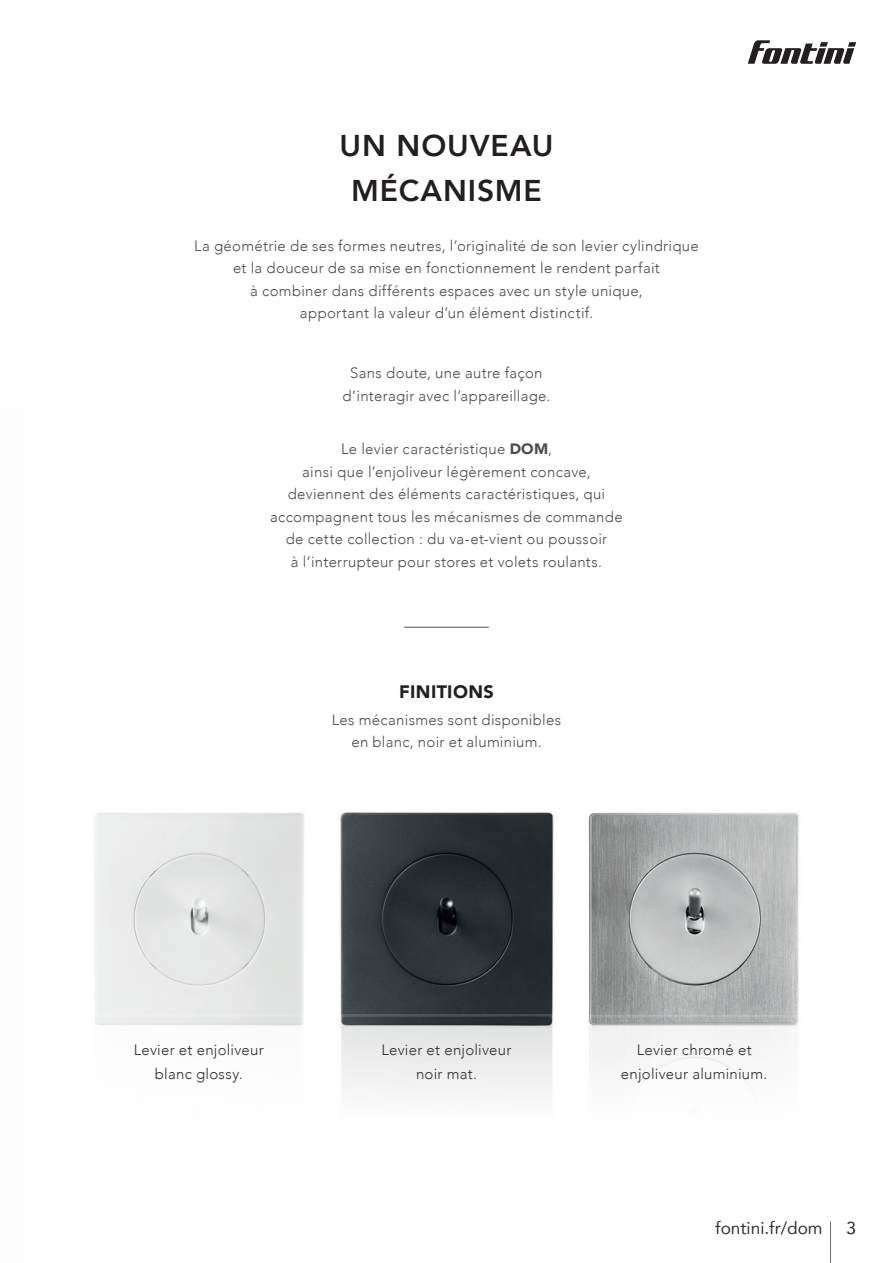
<style>
.page{position:relative;width:893px;height:1263px;background:#fff}
.page>*{position:absolute;margin:0;border:0;box-sizing:border-box;transform-origin:0 0}
.t1{font:800 30px "Avenir";letter-spacing:.03em;color:#231f20}
.t2{font:900 18px "Avenir";letter-spacing:.02em;color:#231f20}
.t3{font:17.25px "Avenir";color:#312f30}
.t4{font:17.25px "Avenir";color:#231f20}
.t5{font:300 15px/22.5px "Avenir";letter-spacing:.02em;color:#4b4c4d;text-align:center}
.t6{font:300 15px "Avenir";letter-spacing:.02em;color:#312f30}
.s1{font-weight:900}
</style>
<div class="page">
<svg style="left:748px;top:40px;width:108px;height:24px"></svg>
<hr style="left:830px;top:1221px;width:1px;height:42px;background:#6c6d70">
<img style="left:588px;top:812px;width:211px;height:203px">
<img style="left:95px;top:813px;width:209px;height:202px">
<img style="left:340px;top:812px;width:214px;height:203px">
<img style="left:588px;top:1015px;width:211px;height:72px">
<img style="left:340px;top:1015px;width:213px;height:80px">
<hr style="left:404px;top:627px;width:85px;height:1px;background:#3b546d">
<p class="t1" style="left:340px;top:123px;width:215px">UN NOUVEAU</p>
<p class="t1" style="left:351px;top:168px;width:192px">MÉCANISME</p>
<p class="t5" style="left:194px;top:234px;width:506px">La géométrie de ses formes neutres, l’originalité de son levier cylindrique et la douceur de sa mise en fonctionnement le rendent parfait<br>à combiner dans différents espaces avec un style unique,<br>apportant la valeur d’un élément distinctif.</p>
<p class="t5" style="left:350px;top:362px;width:194px">Sans doute, une autre façon</p>
<p class="t5" style="left:342px;top:384px;width:209px">d’interagir avec l’appareillage.</p>
<p class="t5" style="left:302px;top:438px;width:290px">Le levier caractéristique <span class="s1">DOM</span>,<br>ainsi que l’enjoliveur légèrement concave,</p>
<p class="t5" style="left:288px;top:483px;width:319px">deviennent des éléments caractéristiques, qui</p>
<p class="t5" style="left:270px;top:505px;width:354px">accompagnent tous les mécanismes de commande</p>
<p class="t5" style="left:286px;top:528px;width:323px">de cette collection : du va-et-vient ou poussoir</p>
<p class="t5" style="left:291px;top:550px;width:313px">à l’interrupteur pour stores et volets roulants.</p>
<p class="t2" style="left:399px;top:676px;width:96px">FINITIONS</p>
<p class="t5" style="left:332px;top:708px;width:231px">Les mécanismes sont disponibles</p>
<p class="t5" style="left:351px;top:731px;width:192px">en blanc, noir et aluminium.</p>
<p class="t6" style="left:134px;top:1041px;width:132px">Levier et enjoliveur</p>
<p class="t6" style="left:155px;top:1065px;width:89px">blanc glossy.</p>
<p class="t6" style="left:381px;top:1041px;width:132px">Levier et enjoliveur</p>
<p class="t6" style="left:416px;top:1065px;width:62px">noir mat.</p>
<p class="t6" style="left:637px;top:1041px;width:116px">Levier chromé et</p>
<p class="t6" style="left:621px;top:1065px;width:148px">enjoliveur aluminium.</p>
<p class="t3" style="left:715px;top:1214px;width:109px">fontini.fr/dom</p>
<p class="t4" style="left:847px;top:1214px;width:11px">3</p>
</div>
